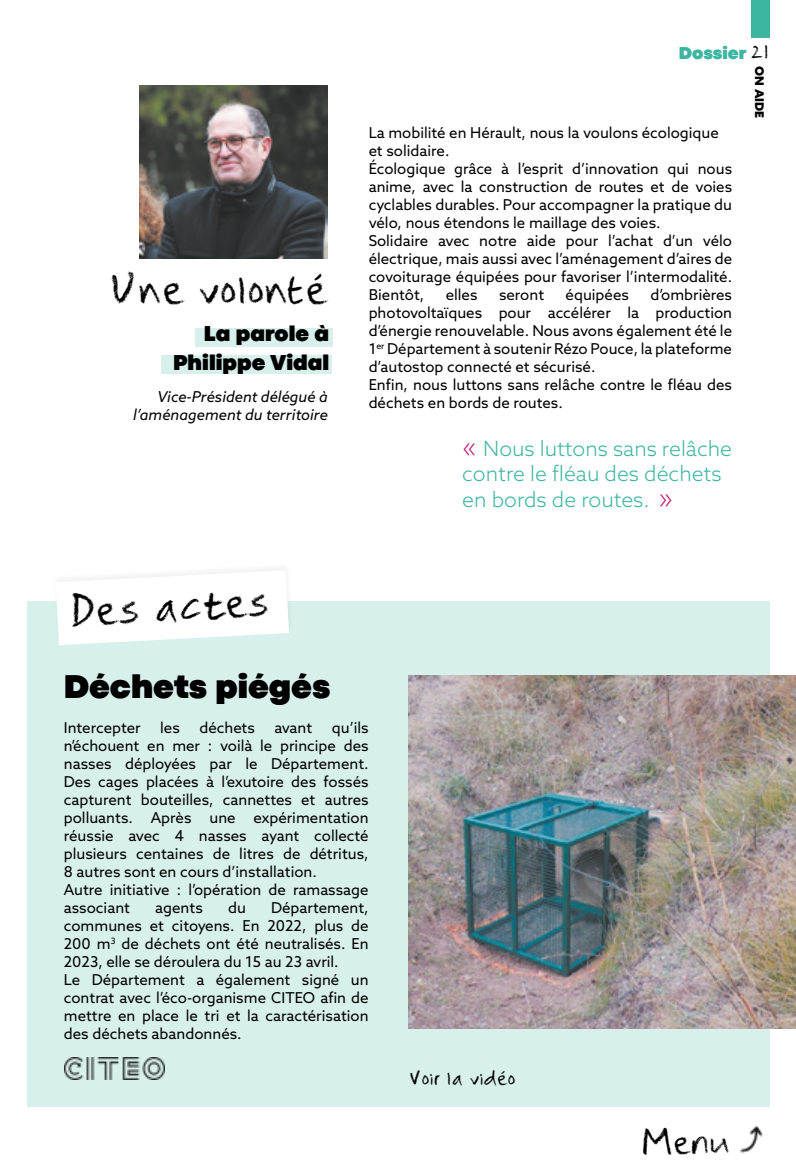
<style>
.page{position:relative;width:796px;height:1170px;background:#fff}
.page>*{position:absolute;margin:0;border:0;box-sizing:border-box;transform-origin:0 0}
.t1{font:45px "Frank Reaction";color:#000}
.t2{font:36px "Frank Reaction";color:#000}
.t3{font:900 34.35px "Codec Pro";color:#000}
.t4{font:900 22.5px/28.5px "Codec Pro";color:#000;text-align:right}
.t5{font:300 21px/25.2px "Azo Sans";color:#3cb5a1}
.t6{font:21px "Frank Reaction";color:#000}
.t7{font:900 18px "Codec Pro";color:#3cb5a1}
.t8{font:15px/18px "Azo Sans";color:#000}
.t9{font:italic 15px/18px "Azo Sans";color:#000;text-align:right}
.t10{font:900 12px "Azo Sans";color:#000}
.s1{font-family:"Frank Reaction";font-weight:400;font-size:19.5px;color:#000}
.s2{font-size:27px;color:#c0116f}
</style>
<div class="page">
<div style="left:750px;top:0;width:19px;height:38px;background:#3cb5a1"></div>
<div style="left:27px;top:600px;width:742px;height:506px;background:#d8f0ec"></div>
<div style="left:195px;top:328px;width:137px;height:18px;background:#d8f0ec"></div>
<div style="left:162px;top:355px;width:170px;height:19px;background:#d8f0ec"></div>
<div style="left:53px;top:562px;width:240px;height:82px;background:#000;opacity:.05"></div>
<svg style="left:56px;top:570px;width:233px;height:75px"></svg>
<img style="left:65px;top:1057px;width:99px;height:21px">
<img style="left:139px;top:86px;width:189px;height:172px">
<img style="left:408px;top:675px;width:387px;height:353px">
<img style="left:739px;top:1125px;width:24px;height:28px">
<h1 class="t1" style="left:110px;top:258px;width:219px">Une volonté</h1>
<h3 class="t4" style="left:173px;top:319px;width:157px">La parole à<br>Philippe Vidal</h3>
<p class="t9" style="left:133px;top:387px;width:196px">Vice-Président délégué à l’aménagement du territoire</p>
<h1 class="t1" style="left:68px;top:581px;width:200px;rotate:-3deg">Des actes</h1>
<p class="t7" style="left:678px;top:43px;width:92px">Dossier <span class="s1">21</span></p>
<p class="t10" style="left:767px;top:66px;width:53px;rotate:90deg">ON AIDE</p>
<p class="t8" style="left:368px;top:123px;width:365px">La mobilité en Hérault, nous la voulons écologique et solidaire.<br>Écologique grâce à l’esprit d’innovation qui nous anime, avec la construction de routes et de voies cyclables durables. Pour accompagner la pratique du vélo, nous étendons le maillage des voies.<br>Solidaire avec notre aide pour l’achat d’un vélo électrique, mais aussi avec l’aménagement d’aires de covoiturage équipées pour favoriser l’intermodalité.<br>Bientôt,</p>
<p class="t8" style="left:368px;top:285px;width:365px;text-indent:281px">d’ombrières photovoltaïques pour accélérer la production d’énergie renouvelable. Nous avons également été le 1<sup>er</sup> Département à soutenir Rézo Pouce, la plateforme d’autostop connecté et sécurisé.<br>Enfin, nous luttons sans relâche contre le fléau des déchets en bords de routes.</p>
<p class="t8" style="left:445px;top:285px;width:33px">elles</p>
<p class="t8" style="left:498px;top:285px;width:47px">seront</p>
<p class="t8" style="left:565px;top:285px;width:65px">équipées</p>
<h3 class="t5" style="left:462px;top:436px;width:271px"><span class="s2">«</span> Nous luttons sans relâche contre le fléau des déchets en bords de routes. <span class="s2">»</span></h3>
<h3 class="t3" style="left:64px;top:665px;width:268px">Déchets piégés</h3>
<p class="t8" style="left:64px;top:718px;width:78px">Intercepter</p>
<p class="t8" style="left:160px;top:718px;width:21px">les</p>
<p class="t8" style="left:199px;top:718px;width:57px">déchets</p>
<p class="t8" style="left:274px;top:718px;width:39px">avant</p>
<p class="t8" style="left:64px;top:718px;width:306px;text-indent:268px">qu’ils n’échouent en mer : voilà le principe des nasses déployées par le Département.<br>Des cages placées à l’exutoire des fossés capturent bouteilles, cannettes et autres polluants. Après une expérimentation réussie avec 4 nasses ayant collecté plusieurs centaines de litres de détritus, 8 autres sont en cours d’installation.<br>Autre initiative : l’opération de ramassage associant</p>
<p class="t8" style="left:155px;top:898px;width:49px">agents</p>
<p class="t8" style="left:228px;top:898px;width:19px">du</p>
<p class="t8" style="left:64px;top:898px;width:306px;text-indent:207px">Département, communes et citoyens. En 2022, plus de 200 m<sup>3</sup> de déchets ont été neutralisés. En 2023, elle se déroulera du 15 au 23 avril.<br>Le Département a également signé un contrat avec l’éco-organisme CITEO afin de mettre en place le tri et la caractérisation des déchets abandonnés.</p>
<h3 class="t6" style="left:408px;top:1063px;width:108px">Voir la vidéo</h3>
<h2 class="t2" style="left:640px;top:1117px;width:90px">Menu</h2>
</div>
